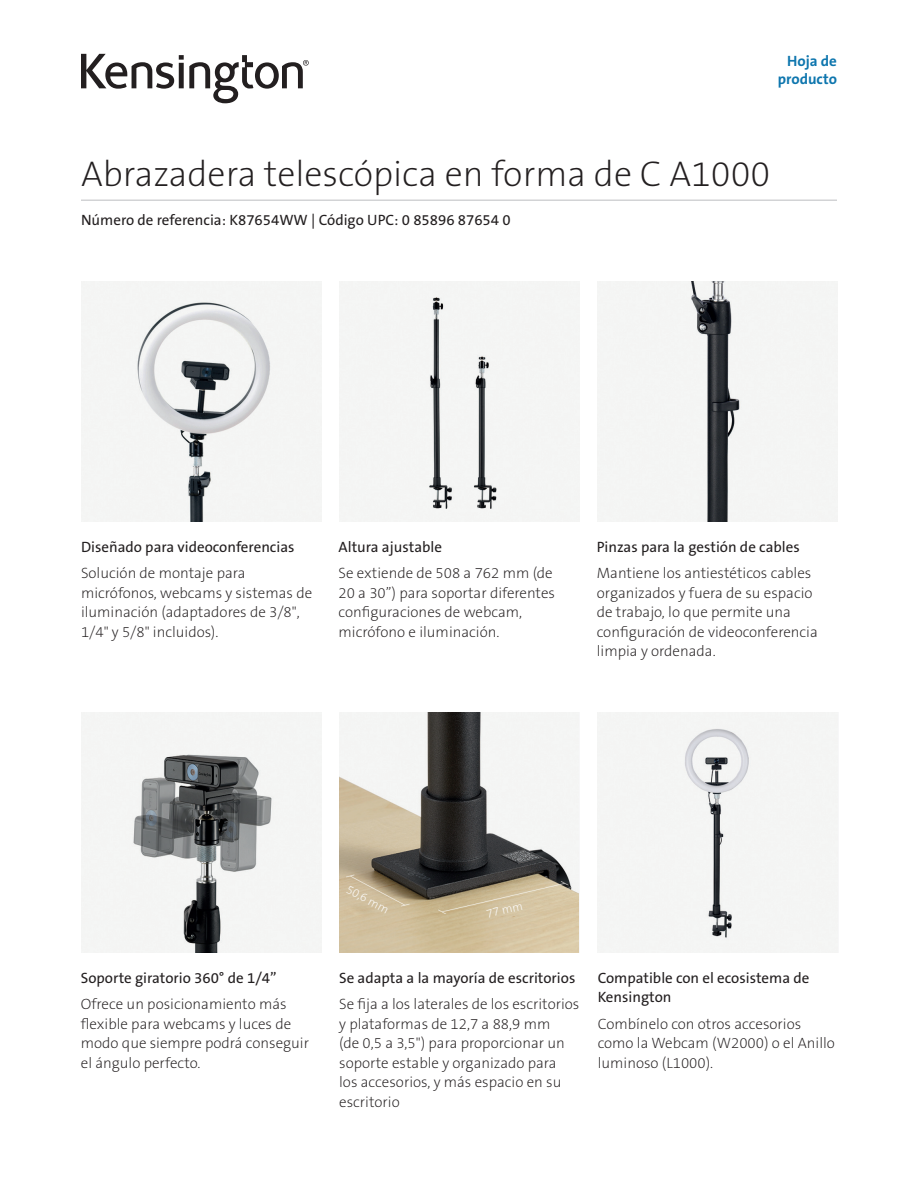
<style>
.page{position:relative;width:918px;height:1188px;background:#fff}
.page>*{position:absolute;margin:0;border:0;box-sizing:border-box;transform-origin:0 0}
.Product_Name{font:36px "The Sans KENSINGTON2 XL";color:#231f20}
.t1{font:15px/19.5px "The Sans KENSINGTON2 XL";color:#231f20}
.Part_No__UPC{font:15px/19.5px "The Sans KENSINGTON5 Rg";color:#231f20}
.Filetype_Header_Blue{font:15px "The Sans KENSINGTON7 Bd";color:#0e76ae}
.t2{font:12px "The Sans KENSINGTON2 XL";color:#fff}
</style>
<div class="page">
<hr style="left:81px;top:200px;width:756px;height:1px;background:#bcbdc0">
<svg style="left:81px;top:54px;width:228px;height:49px"></svg>
<img style="left:81px;top:281px;width:240px;height:240px">
<div style="left:339px;top:281px;width:241px;height:240px;background:#f4f5f4"></div>
<img style="left:597px;top:281px;width:241px;height:240px">
<img style="left:81px;top:712px;width:240px;height:241px">
<img style="left:339px;top:712px;width:240px;height:241px">
<div style="left:598px;top:712px;width:239px;height:241px;background:#f4f5f4"></div>
<p class="Filetype_Header_Blue" style="left:787px;top:53px;width:51px">Hoja de</p>
<p class="Filetype_Header_Blue" style="left:778px;top:71px;width:61px">producto</p>
<h1 class="Product_Name" style="left:81px;top:155px;width:691px">Abrazadera telescópica en forma de C A1000</h1>
<h2 class="Part_No__UPC" style="left:81px;top:210px;width:431px">Número de referencia: K87654WW | Código UPC: 0 85896 87654 0</h2>
<p class="Part_No__UPC" style="left:81px;top:537px;width:215px">Diseñado para videoconferencias</p>
<p class="t1" style="left:81px;top:564px;width:233px">Solución de montaje para micrófonos, webcams y sistemas de iluminación (adaptadores de 3/8",<br>1/4" y 5/8" incluidos).</p>
<p class="Part_No__UPC" style="left:339px;top:537px;width:105px">Altura ajustable</p>
<p class="t1" style="left:339px;top:564px;width:218px">Se extiende de 508 a 762 mm (de<br>20 a 30”) para soportar diferentes configuraciones de webcam, micrófono e iluminación.</p>
<p class="Part_No__UPC" style="left:597px;top:537px;width:204px">Pinzas para la gestión de cables</p>
<p class="t1" style="left:597px;top:564px;width:223px">Mantiene los antiestéticos cables organizados y fuera de su espacio de trabajo, lo que permite una configuración de videoconferencia limpia y ordenada.</p>
<p class="Part_No__UPC" style="left:81px;top:969px;width:197px">Soporte giratorio 360° de 1/4”</p>
<p class="t1" style="left:81px;top:995px;width:230px">Ofrece un posicionamiento más flexible para webcams y luces de modo que siempre podrá conseguir el ángulo perfecto.</p>
<p class="t2" style="left:350px;top:883px;width:48px;rotate:28deg">50,6 mm</p>
<p class="t2" style="left:485px;top:907px;width:39px;rotate:-13deg">77 mm</p>
<p class="Part_No__UPC" style="left:339px;top:969px;width:238px">Se adapta a la mayoría de escritorios</p>
<p class="t1" style="left:339px;top:995px;width:242px">Se fija a los laterales de los escritorios y plataformas de 12,7 a 88,9 mm<br>(de 0,5 a 3,5") para proporcionar un soporte estable y organizado para<br>los accesorios, y más espacio en su escritorio</p>
<p class="Part_No__UPC" style="left:598px;top:969px;width:213px">Compatible con el ecosistema de<br>Kensington</p>
<p class="t1" style="left:598px;top:1014px;width:239px">Combínelo con otros accesorios como la Webcam (W2000) o el Anillo luminoso (L1000).</p>
</div>
